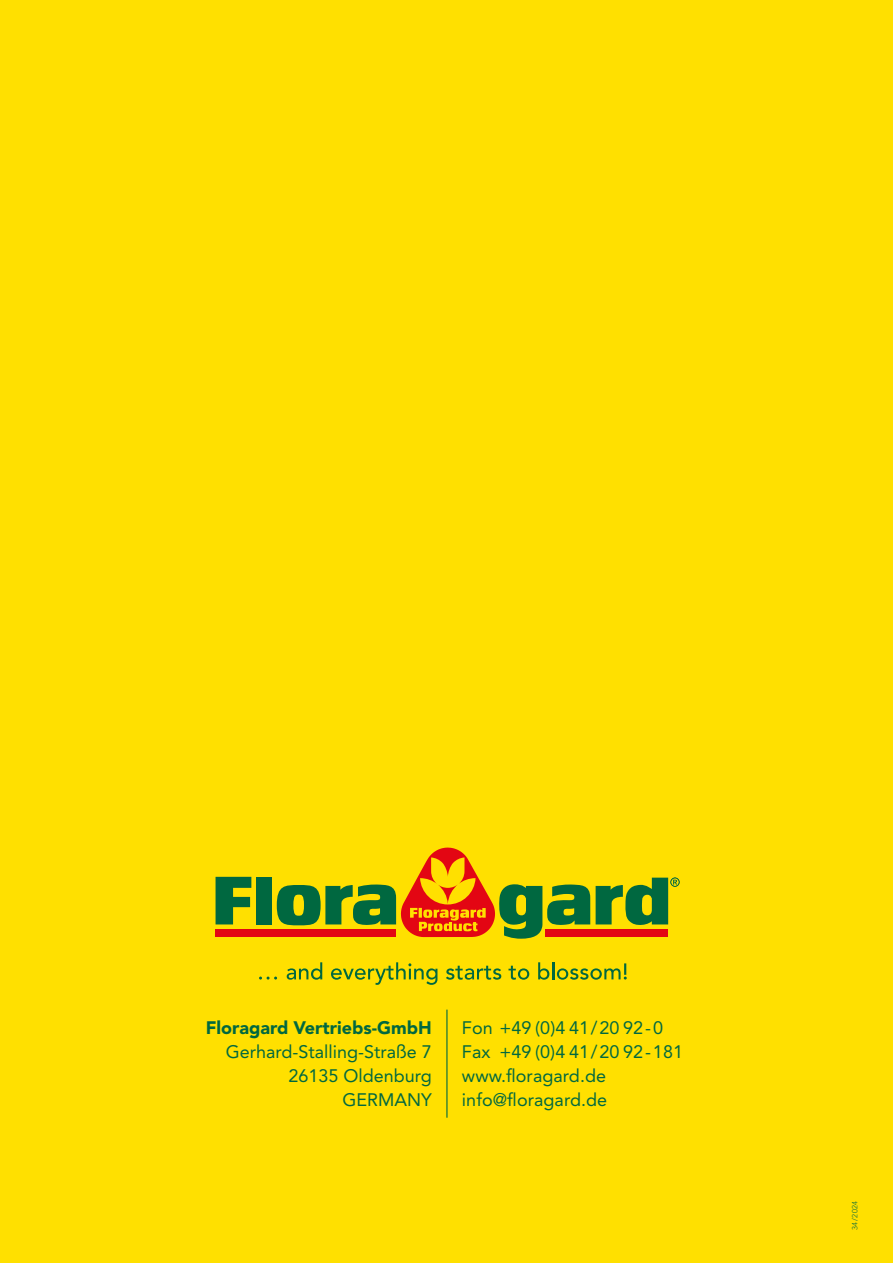
<style>
.page{position:relative;width:893px;height:1263px;background:#ffe000}
.page>*{position:absolute;margin:0;border:0;box-sizing:border-box;transform-origin:0 0}
.t1{font:18px/24px "Avenir LT Std";color:#006840;text-align:right}
.t2{font:900 18px "Avenir LT Std";color:#006840}
.t3{font:300 7.5px "Avenir LT Std";letter-spacing:.07em;color:#006840}
</style>
<div class="page">
<div style="left:256px;top:877px;width:15px;height:47px;background:#006840"></div>
<svg style="left:216px;top:877px;width:35px;height:47px"></svg>
<svg style="left:596px;top:877px;width:84px;height:48px"></svg>
<svg style="left:277px;top:847px;width:313px;height:92px"></svg>
<div style="left:545px;top:929px;width:123px;height:8px;background:#e30613"></div>
<div style="left:216px;top:929px;width:180px;height:8px;background:#e30613"></div>
<svg style="left:259px;top:976px;width:18px;height:3px"></svg>
<svg style="left:287px;top:962px;width:35px;height:18px"></svg>
<svg style="left:331px;top:962px;width:106px;height:23px"></svg>
<svg style="left:446px;top:966px;width:55px;height:14px"></svg>
<svg style="left:508px;top:966px;width:21px;height:14px"></svg>
<svg style="left:538px;top:962px;width:89px;height:18px"></svg>
<hr style="left:446px;top:1009px;width:1px;height:109px;background:#006840">
<p class="t2" style="left:206px;top:1017px;width:228px">Floragard Vertriebs-GmbH</p>
<p class="t1" style="left:226px;top:1040px;width:208px">Gerhard-Stalling-Straße 7<br>26135 Oldenburg<br>GERMANY</p>
<p class="t1" style="left:462px;top:1016px;width:223px;text-align:left">Fon +49 (0)4 41/20 92-0<br>Fax +49 (0)4 41/20 92-181 www.floragard.de info@floragard.de</p>
<p class="t3" style="left:850px;top:1230px;width:31px;rotate:-90deg">34/2024</p>
</div>
